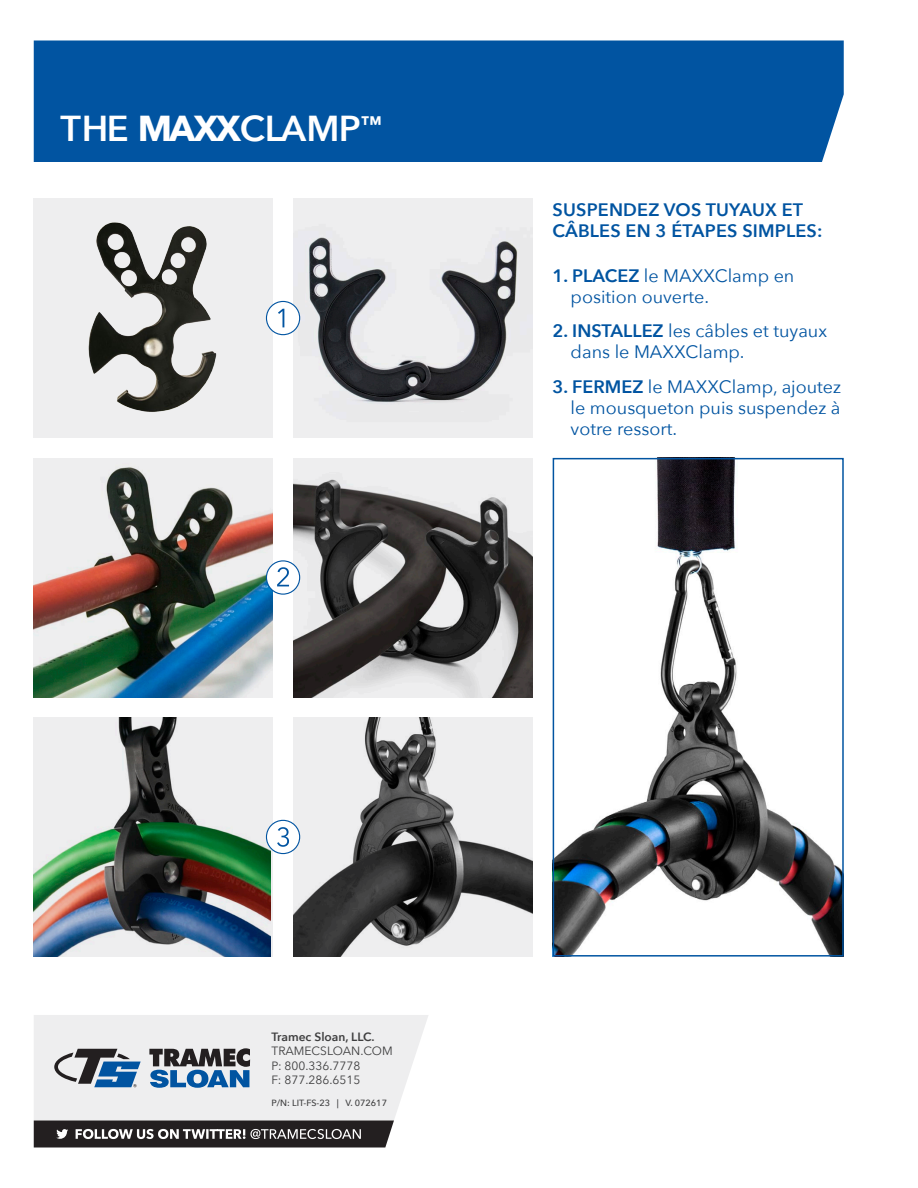
<style>
.page{position:relative;width:918px;height:1188px;background:#fff}
.page>*{position:absolute;margin:0;border:0;box-sizing:border-box;transform-origin:0 0}
.Cat_section_heading{font:600 36px "Avenir Next";letter-spacing:-.01em;color:#fff}
.t1{font:18px/21px "Avenir Next";color:#0154a1}
.t2{font:600 18px/21px "Avenir Next";letter-spacing:.01em;color:#0154a1}
.t3{font:12px/14.4px "Avenir Next";color:#3e3e3f}
.t4{font:600 12px "Avenir Next";color:#3e3e3f}
.t5{font:500 9px "Avenir Next";color:#3e3e3f}
.s1{font-weight:700}
.s2{font-weight:600}
</style>
<div class="page">
<div style="left:34px;top:40px;width:810px;height:122px;background:#0154a1"></div>
<svg style="left:34px;top:1015px;width:394px;height:133px"></svg>
<div style="left:34px;top:198px;width:239px;height:240px;background:#eeeeef"></div>
<img style="left:88px;top:222px;width:129px;height:190px">
<img style="left:293px;top:198px;width:239px;height:240px">
<img style="left:34px;top:458px;width:239px;height:239px">
<img style="left:293px;top:458px;width:239px;height:239px">
<img style="left:34px;top:717px;width:236px;height:240px">
<img style="left:293px;top:717px;width:239px;height:240px">
<img style="left:556px;top:461px;width:285px;height:493px">
<div style="left:553px;top:458px;width:291px;height:499px;border:2px solid #0154a1"></div>
<div style="left:266px;top:301px;width:34px;height:34px;background:#fff;border-radius:50%"></div>
<div style="left:266px;top:301px;width:34px;height:34px;border:1px solid #0154a1;border-radius:50%"></div>
<svg style="left:278px;top:309px;width:6px;height:18px"></svg>
<div style="left:266px;top:561px;width:34px;height:33px;background:#fff;border-radius:50%"></div>
<div style="left:266px;top:560px;width:34px;height:35px;border:1px solid #0154a1;border-radius:50%"></div>
<svg style="left:277px;top:567px;width:12px;height:19px"></svg>
<div style="left:266px;top:820px;width:34px;height:34px;background:#fff;border-radius:50%"></div>
<div style="left:266px;top:820px;width:34px;height:34px;border:1px solid #0154a1;border-radius:50%"></div>
<svg style="left:277px;top:827px;width:12px;height:20px"></svg>
<p class="Cat_section_heading" style="left:61px;top:98px;width:323px">THE <span class="s1">MAXX</span>CLAMP<sup>™</sup></p>
<p class="t2" style="left:553px;top:199px;width:271px">SUSPENDEZ VOS TUYAUX ET<br>CÂBLES EN 3 ÉTAPES SIMPLES:</p>
<p class="t1" style="left:571px;top:264px;width:225px;text-indent:-18px"><span class="s2">1. PLACEZ</span> le MAXXClamp en position ouverte.</p>
<p class="t1" style="left:571px;top:319px;width:258px;text-indent:-18px"><span class="s2">2. INSTALLEZ</span> les câbles et tuyaux dans le MAXXClamp.</p>
<p class="t1" style="left:571px;top:375px;width:272px;text-align:justify;text-indent:-18px"><span class="s2">3. FERMEZ</span> le MAXXClamp, ajoutez le mousqueton puis suspendez à votre ressort.</p>
<p class="t4" style="left:272px;top:1026px;width:105px">Tramec Sloan, LLC.</p>
<p class="t3" style="left:272px;top:1043px;width:123px">TRAMECSLOAN.COM<br>P: 800.336.7778<br>F: 877.286.6515</p>
<p class="t5" style="left:272px;top:1095px;width:117px">P/N: LIT-FS-23 | V. 072617</p>
</div>
